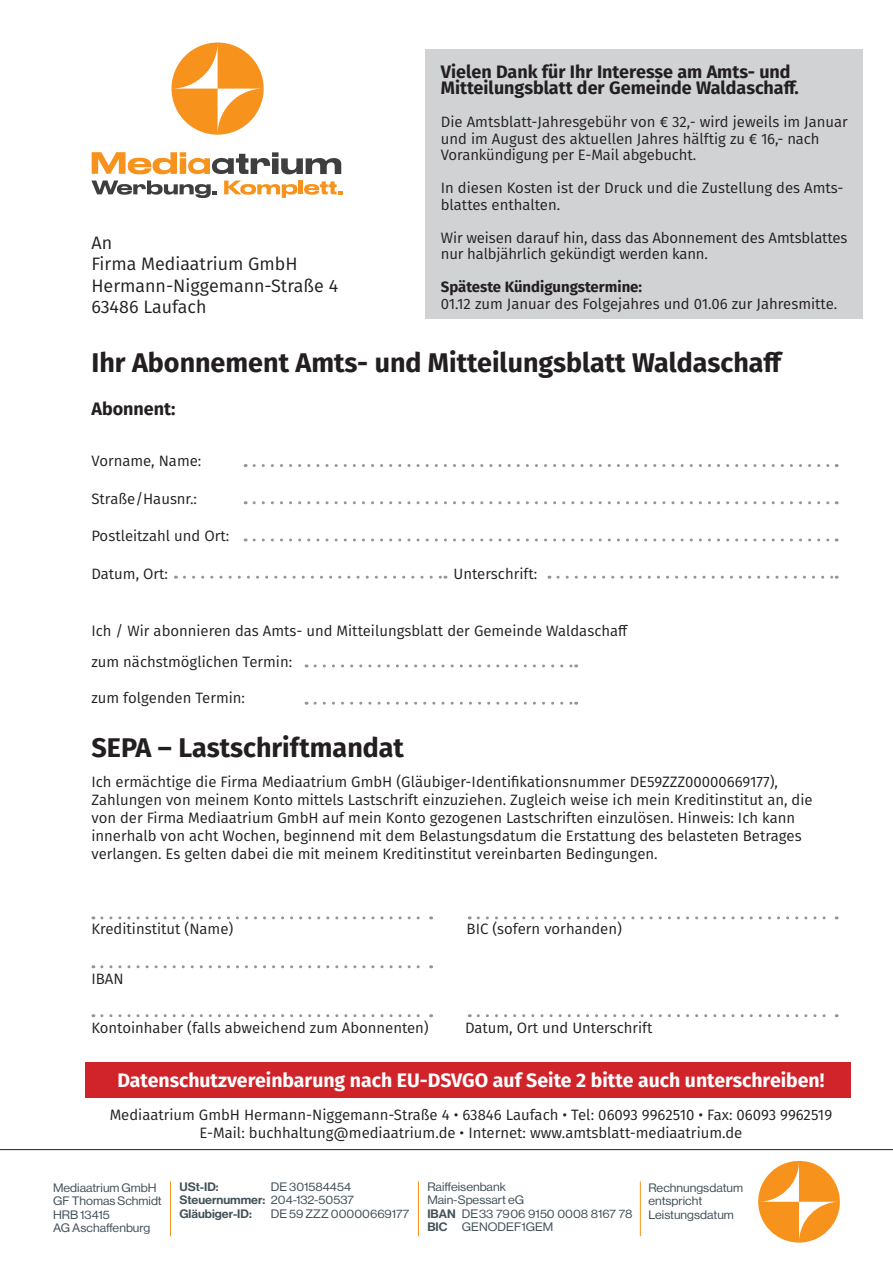
<style>
.page{position:relative;width:893px;height:1263px;background:#fff}
.page>*{position:absolute;margin:0;border:0;box-sizing:border-box;transform-origin:0 0}
.t1{font:700 27px "Fira Sans";color:#231f20}
.t2{font:700 19.5px "Fira Sans";color:#fff}
.t3{font:700 18px/16.5px "Fira Sans";color:#231f20}
.t4{font:18px/21.6px "Fira Sans";color:#231f20}
.t5{font:15px/18px "Fira Sans";color:#231f20}
.t6{font:700 15px "Fira Sans";color:#231f20}
.t7{font:12px/13.5px "N Haas Grotesk DS Std 55 Rg";color:#425159;scale:1.05 1}
.t8{font:12px/13.5px "N Haas Grotesk DS Std 65 Md";color:#425159;scale:1.05 1}
.s1{font-family:"N Haas Grotesk DS Std 55 Rg"}
.s2{font-family:"N Haas Grotesk DS Std 65 Md"}
</style>
<div class="page">
<div style="left:425px;top:49px;width:438px;height:270px;background:#d1d2d4"></div>
<svg style="left:171px;top:43px;width:93px;height:92px"></svg>
<svg style="left:91px;top:180px;width:126px;height:18px"></svg>
<svg style="left:224px;top:180px;width:73px;height:18px"></svg>
<hr style="left:299px;top:180px;width:4px;height:14px;background:#f7931d">
<svg style="left:304px;top:181px;width:38px;height:14px"></svg>
<svg style="left:92px;top:152px;width:249px;height:22px"></svg>
<div style="left:85px;top:1063px;width:765px;height:35px;background:#d1232a"></div>
<hr style="left:170px;top:1181px;width:1px;height:55px;background:#f7931d">
<hr style="left:418px;top:1181px;width:1px;height:55px;background:#f7931d">
<hr style="left:640px;top:1181px;width:1px;height:55px;background:#f7931d">
<svg style="left:758px;top:1161px;width:82px;height:81px"></svg>
<hr style="left:0;top:1149px;width:893px;height:1px;background:#231f20">
<svg style="left:254px;top:464px;width:583px;height:3px"></svg>
<svg style="left:254px;top:501px;width:583px;height:3px"></svg>
<svg style="left:254px;top:538px;width:583px;height:3px"></svg>
<svg style="left:558px;top:576px;width:279px;height:3px"></svg>
<svg style="left:184px;top:576px;width:262px;height:3px"></svg>
<svg style="left:315px;top:664px;width:262px;height:3px"></svg>
<svg style="left:315px;top:702px;width:262px;height:3px"></svg>
<svg style="left:102px;top:916px;width:330px;height:3px"></svg>
<svg style="left:102px;top:1014px;width:330px;height:3px"></svg>
<svg style="left:102px;top:965px;width:330px;height:3px"></svg>
<svg style="left:478px;top:916px;width:359px;height:3px"></svg>
<svg style="left:478px;top:1014px;width:359px;height:3px"></svg>
<p class="t3" style="left:441px;top:62px;width:360px">Vielen Dank für Ihr Interesse am Amts- und<br>Mitteilungsblatt der Gemeinde Waldaschaff.</p>
<p class="t5" style="left:441px;top:114px;width:409px;line-height:16.5px">Die Amtsblatt-Jahresgebühr von € 32,- wird jeweils im Januar und im August des aktuellen Jahres hälftig zu € 16,- nach<br>Vorankündigung per E-Mail abgebucht.</p>
<p class="t5" style="left:441px;top:180px;width:404px;line-height:16.5px">In diesen Kosten ist der Druck und die Zustellung des Amts&shy;blattes enthalten.</p>
<p class="t5" style="left:441px;top:229px;width:408px;line-height:16.5px">Wir weisen darauf hin, dass das Abonnement des Amtsblattes nur halbjährlich gekündigt werden kann.</p>
<p class="t6" style="left:441px;top:275px;width:203px">Späteste Kündigungstermine:</p>
<p class="t5" style="left:441px;top:294px;width:398px">01.12 zum Januar des Folgejahres und 01.06 zur Jahresmitte.</p>
<h1 class="t1" style="left:91px;top:340px;width:693px">Ihr Abonnement Amts- und Mitteilungsblatt Waldaschaff</h1>
<p class="t3" style="left:91px;top:399px;width:86px">Abonnent:</p>
<p class="t4" style="left:91px;top:231px;width:248px">An<br>Firma Mediaatrium GmbH<br>Hermann-Niggemann-Straße 4<br>63486 Laufach</p>
<p class="t5" style="left:91px;top:451px;width:111px">Vorname, Name:</p>
<p class="t5" style="left:91px;top:489px;width:107px">Straße/Hausnr.:</p>
<p class="t5" style="left:91px;top:526px;width:139px">Postleitzahl und Ort:</p>
<p class="t5" style="left:91px;top:564px;width:78px">Datum, Ort:</p>
<p class="t5" style="left:454px;top:564px;width:85px">Unterschrift:</p>
<p class="t5" style="left:91px;top:614px;width:538px;line-height:31.5px">Ich / Wir abonnieren das Amts- und Mitteilungsblatt der Gemeinde Waldaschaff zum nächstmöglichen Termin:</p>
<p class="t5" style="left:91px;top:688px;width:155px">zum folgenden Termin:</p>
<h1 class="t1" style="left:91px;top:725px;width:314px">SEPA – Lastschriftmandat</h1>
<p class="t5" style="left:91px;top:772px;width:723px">Ich ermächtige die Firma Mediaatrium GmbH (Gläubiger-Identifikationsnummer DE59ZZZ00000669177), Zahlungen von meinem Konto mittels Lastschrift einzuziehen. Zugleich weise ich mein Kreditinstitut an, die von der Firma Mediaatrium GmbH auf mein Konto gezogenen Lastschriften einzulösen. Hinweis: Ich kann innerhalb von acht Wochen, beginnend mit dem Belastungsdatum die Erstattung des belasteten Betrages verlangen. Es gelten dabei die mit meinem Kreditinstitut vereinbarten Bedingungen.</p>
<p class="t5" style="left:91px;top:919px;width:143px">Kreditinstitut (Name)</p>
<p class="t5" style="left:467px;top:919px;width:157px">BIC (sofern vorhanden)</p>
<p class="t5" style="left:91px;top:969px;width:34px">IBAN</p>
<p class="t5" style="left:91px;top:1018px;width:339px">Kontoinhaber (falls abweichend zum Abonnenten)</p>
<p class="t5" style="left:465px;top:1018px;width:189px">Datum, Ort und Unterschrift</p>
<h2 class="t2" style="left:117px;top:1063px;width:709px">Datenschutzvereinbarung nach EU-DSVGO auf Seite 2 bitte auch unterschreiben!</h2>
<p class="t5" style="left:110px;top:1105px;width:724px;text-align:center">Mediaatrium GmbH Hermann-Niggemann-Straße 4 • 63846 Laufach • Tel: 06093 9962510 • Fax: 06093 9962519<br>E-Mail: buchhaltung@mediaatrium.de • Internet: www.amtsblatt-mediaatrium.de</p>
<p class="t7" style="left:53px;top:1180px;width:105px">Mediaatrium GmbH<br>GF Thomas Schmidt<br>HRB 13415<br>AG Aschaffenburg</p>
<p class="t8" style="left:179px;top:1180px;width:39px">USt-ID:</p>
<p class="t7" style="left:271px;top:1180px;width:78px">DE 301584454</p>
<p class="t8" style="left:179px;top:1193px;width:168px">Steuernummer: <span class="s1">204-132-50537<br></span>Gläubiger-ID:</p>
<p class="t7" style="left:271px;top:1207px;width:133px">DE 59 ZZZ 00000669177</p>
<p class="t7" style="left:427px;top:1180px;width:197px">Raiffeisenbank<br>Main-Spessart eG<br><span class="s2">IBAN</span> DE 33 79 06 9150 0008 8167 78<br><span class="s2">BIC</span> GENODEF1GEM</p>
<p class="t7" style="left:648px;top:1180px;width:92px">Rechnungsdatum entspricht<br>Leistungsdatum</p>
</div>
